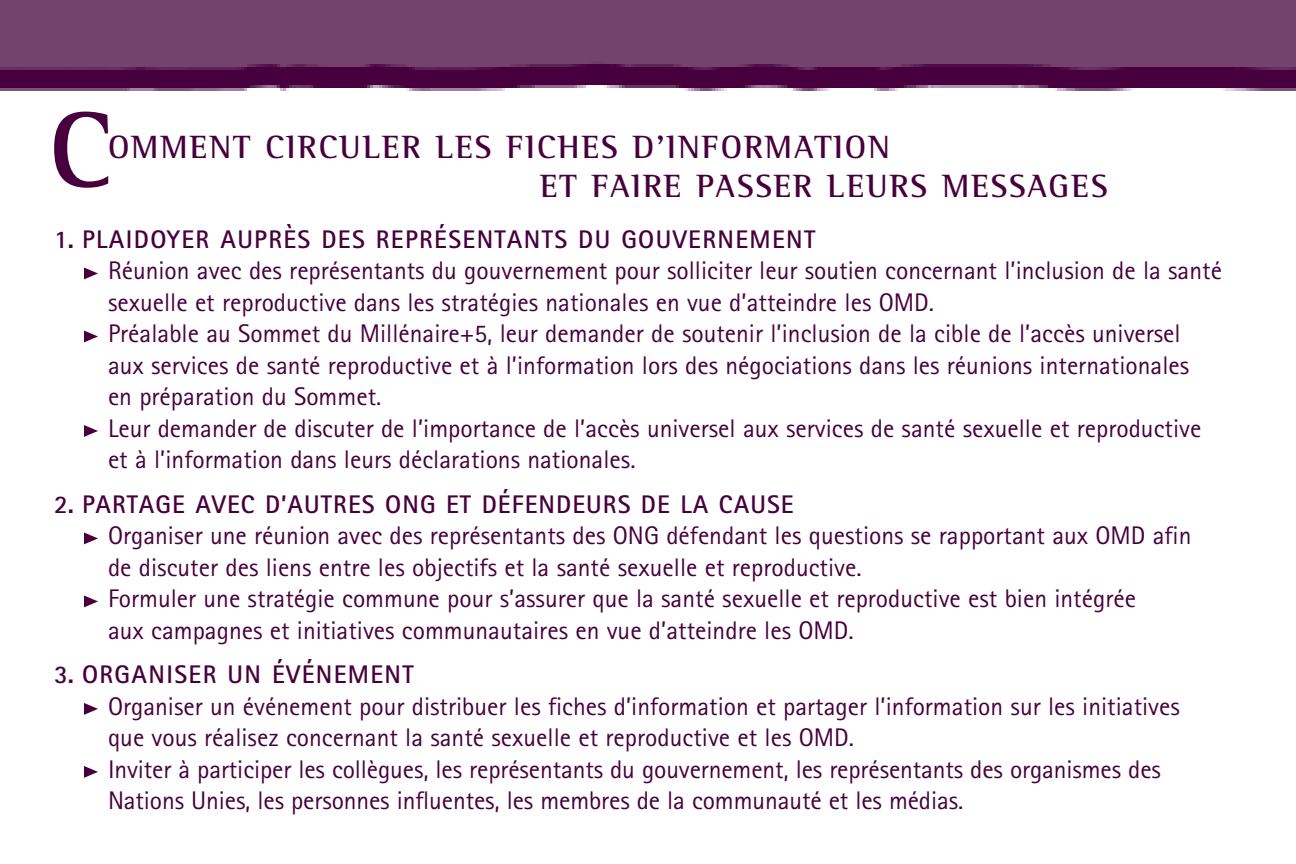
<style>
.page{position:relative;width:1296px;height:864px;background:#fff}
.page>*{position:absolute;margin:0;border:0;box-sizing:border-box;transform-origin:0 0}
.t1{font:700 111px "Rotis Serif";color:#47003d}
.t2{font:700 33px/39px "Rotis Semi Serif";letter-spacing:.055em;color:#47003d}
.t3{font:25.5px/31.5px "Rotis Sans Serif";color:#47003d}
.t4{font:700 25.5px "Rotis Sans Serif";letter-spacing:.055em;color:#47003d}
</style>
<div class="page">
<img style="left:0;top:0;width:1296px;height:91px">
<svg style="left:84px;top:766px;width:14px;height:12px"></svg>
<svg style="left:84px;top:703px;width:14px;height:12px"></svg>
<svg style="left:84px;top:595px;width:14px;height:12px"></svg>
<svg style="left:84px;top:532px;width:14px;height:12px"></svg>
<svg style="left:84px;top:425px;width:14px;height:12px"></svg>
<svg style="left:84px;top:331px;width:14px;height:11px"></svg>
<svg style="left:84px;top:268px;width:14px;height:11px"></svg>
<h1 class="t1" style="left:49px;top:113px;width:65px">C</h1>
<p class="t2" style="left:540px;top:130px;width:569px;text-indent:-432px">OMMENT CIRCULER LES FICHES D’INFORMATION<br>ET FAIRE PASSER LEURS MESSAGES</p>
<p class="t4" style="left:54px;top:230px;width:763px">1. PLAIDOYER AUPRÈS DES REPRÉSENTANTS DU GOUVERNEMENT</p>
<p class="t3" style="left:108px;top:258px;width:1116px">Réunion avec des représentants du gouvernement pour solliciter leur soutien concernant l’inclusion de la santé sexuelle et reproductive dans les stratégies nationales en vue d’atteindre les OMD.<br>Préalable au Sommet du Millénaire+5, leur demander de soutenir l’inclusion de la cible de l’accès universel aux services de santé reproductive et à l’information lors des négociations dans les réunions internationales<br>en préparation du Sommet.<br>Leur demander de discuter de l’importance de l’accès universel aux services de santé sexuelle et reproductive et à l’information dans leurs déclarations nationales.</p>
<p class="t4" style="left:54px;top:495px;width:741px">2. PARTAGE AVEC D’AUTRES ONG ET DÉFENDEURS DE LA CAUSE</p>
<p class="t3" style="left:108px;top:523px;width:1085px">Organiser une réunion avec des représentants des ONG défendant les questions se rapportant aux OMD afin de discuter des liens entre les objectifs et la santé sexuelle et reproductive.<br>Formuler une stratégie commune pour s’assurer que la santé sexuelle et reproductive est bien intégrée<br>aux campagnes et initiatives communautaires en vue d’atteindre les OMD.</p>
<p class="t4" style="left:54px;top:666px;width:361px">3. ORGANISER UN ÉVÉNEMENT</p>
<p class="t3" style="left:108px;top:693px;width:1073px">Organiser un événement pour distribuer les fiches d’information et partager l’information sur les initiatives que vous réalisez concernant la santé sexuelle et reproductive et les OMD.<br>Inviter à participer les collègues, les représentants du gouvernement, les représentants des organismes des Nations Unies, les personnes influentes, les membres de la communauté et les médias.</p>
</div>
